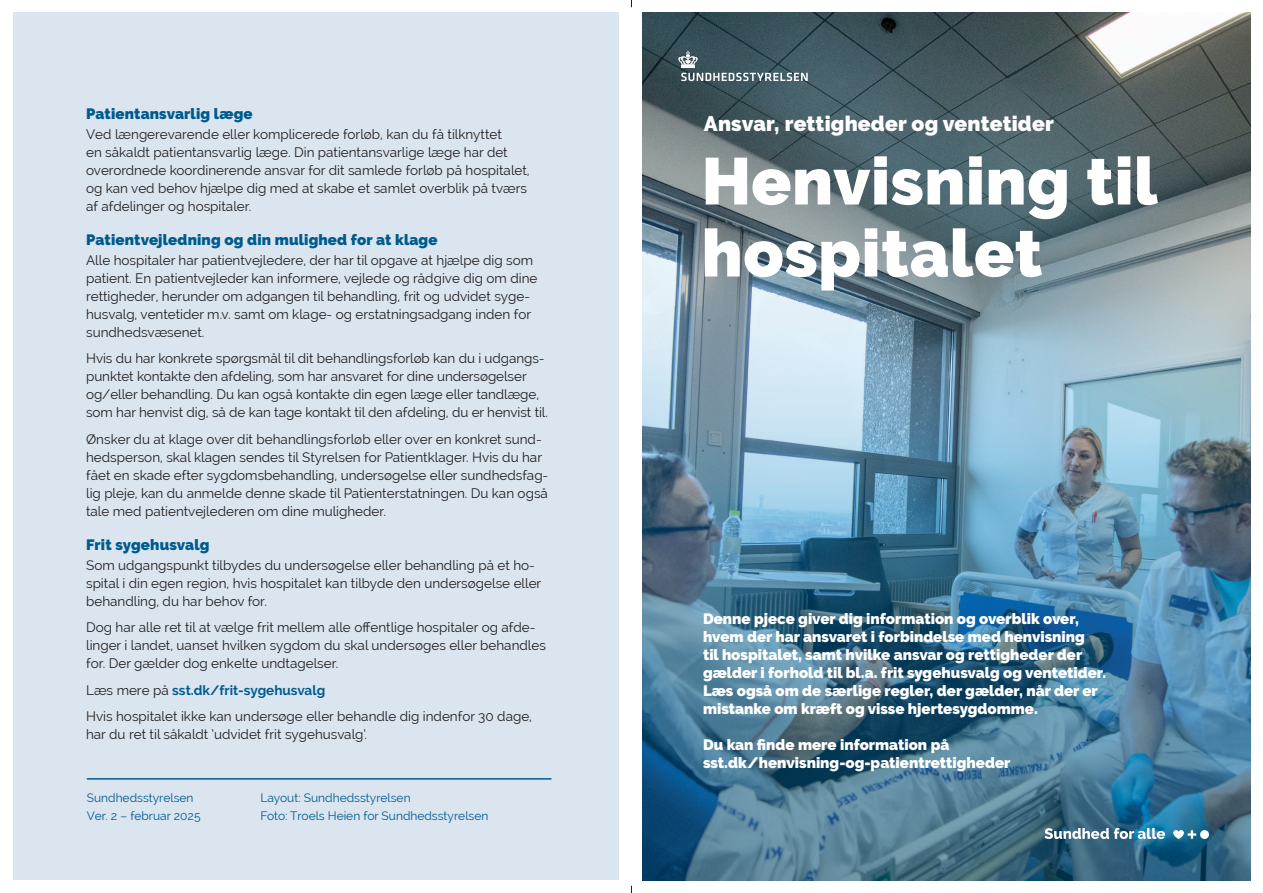
<style>
.page{position:relative;width:1263px;height:893px;background:#fff}
.page>*{position:absolute;margin:0;border:0;box-sizing:border-box;transform-origin:0 0}
.t1{font:900 66px/72px "Raleway";letter-spacing:.01em;color:#fff}
.t2{font:900 21px "Raleway";letter-spacing:.01em;color:#fff}
.t3{font:900 15px/18px "Raleway";color:#fff}
.t4{font:900 15px "Raleway";letter-spacing:.01em;color:#005b8d}
.t5{font:13.5px/18px "Raleway";color:#231f20}
.t6{font:12px/18px "Raleway";color:#005b8d}
.s1{font-weight:700;color:#005b8d}
</style>
<div class="page">
<img style="left:643px;top:13px;width:607px;height:867px">
<div style="left:13px;top:13px;width:606px;height:867px;background:#dae5f0"></div>
<hr style="left:87px;top:778px;width:464px;height:2px;background:#005b8d">
<svg style="left:678px;top:51px;width:130px;height:30px;background:#596e76"></svg>
<svg style="left:1044px;top:828px;width:121px;height:11px"></svg>
<svg style="left:1173px;top:830px;width:36px;height:9px"></svg>
<p class="t4" style="left:86px;top:105px;width:168px">Patientansvarlig læge</p>
<p class="t5" style="left:86px;top:125px;width:445px">Ved længerevarende eller komplicerede forløb, kan du få tilknyttet<br>en såkaldt patientansvarlig læge. Din patientansvarlige læge har det overordnede koordinerende ansvar for dit samlede forløb på hospitalet, og kan ved behov hjælpe dig med at skabe et samlet overblik på tværs af afdelinger og hospitaler.</p>
<p class="t4" style="left:86px;top:231px;width:353px">Patientvejledning og din mulighed for at klage</p>
<p class="t5" style="left:86px;top:251px;width:453px">Alle hospitaler har patientvejledere, der har til opgave at hjælpe dig som patient. En patientvejleder kan informere, vejlede og rådgive dig om dine rettigheder, herunder om adgangen til behandling, frit og udvidet syge&shy;husvalg, ventetider m.v. samt om klage- og erstatningsadgang inden for sundhedsvæsenet.</p>
<p class="t5" style="left:86px;top:349px;width:463px">Hvis du har konkrete spørgsmål til dit behandlingsforløb kan du i udgangs&shy;punktet kontakte den afdeling, som har ansvaret for dine undersøgelser og/eller behandling. Du kan også kontakte din egen læge eller tandlæge, som har henvist dig, så de kan tage kontakt til den afdeling, du er henvist til.</p>
<p class="t5" style="left:86px;top:430px;width:464px">Ønsker du at klage over dit behandlingsforløb eller over en konkret sund&shy;hedsperson, skal klagen sendes til Styrelsen for Patientklager. Hvis du har fået en skade efter sygdomsbehandling, undersøgelse eller sundhedsfag&shy;lig pleje, kan du anmelde denne skade til Patienterstatningen. Du kan også tale med patientvejlederen om dine muligheder.</p>
<p class="t4" style="left:86px;top:536px;width:125px">Frit sygehusvalg</p>
<p class="t5" style="left:86px;top:556px;width:457px">Som udgangspunkt tilbydes du undersøgelse eller behandling på et ho&shy;spital i din egen region, hvis hospitalet kan tilbyde den undersøgelse eller behandling, du har behov for.</p>
<p class="t5" style="left:86px;top:618px;width:461px">Dog har alle ret til at vælge frit mellem alle offentlige hospitaler og afde&shy;linger i landet, uanset hvilken sygdom du skal undersøges eller behandles for. Der gælder dog enkelte undtagelser.</p>
<p class="t5" style="left:86px;top:677px;width:447px;line-height:26.5px">Læs mere på <span class="s1">sst.dk/frit-sygehusvalg<br></span>Hvis hospitalet ikke kan undersøge eller behandle dig indenfor 30 dage,</p>
<p class="t5" style="left:86px;top:725px;width:282px">har du ret til såkaldt ’udvidet frit sygehusvalg’.</p>
<p class="t6" style="left:87px;top:789px;width:115px">Sundhedsstyrelsen<br>Ver. 2 – februar 2025</p>
<p class="t6" style="left:260px;top:789px;width:229px">Layout: Sundhedsstyrelsen<br>Foto: Troels Heien for Sundhedsstyrelsen</p>
<h2 class="t2" style="left:704px;top:112px;width:352px">Ansvar, rettigheder og ventetider</h2>
<h1 class="t1" style="left:702px;top:145px;width:457px">Henvisning til hospitalet</h1>
<p class="t3" style="left:703px;top:610px;width:405px">Denne pjece giver dig information og overblik over, hvem der har ansvaret i forbindelse med henvisning<br>til hospitalet, samt hvilke ansvar og rettigheder der gælder i forhold til bl.a. frit sygehusvalg og ventetider.<br>Læs også om de særlige regler, der gælder, når der er mistanke om kræft og visse hjertesygdomme.</p>
<p class="t3" style="left:703px;top:736px;width:309px">Du kan finde mere information på sst.dk/henvisning-og-patientrettigheder</p>
</div>
